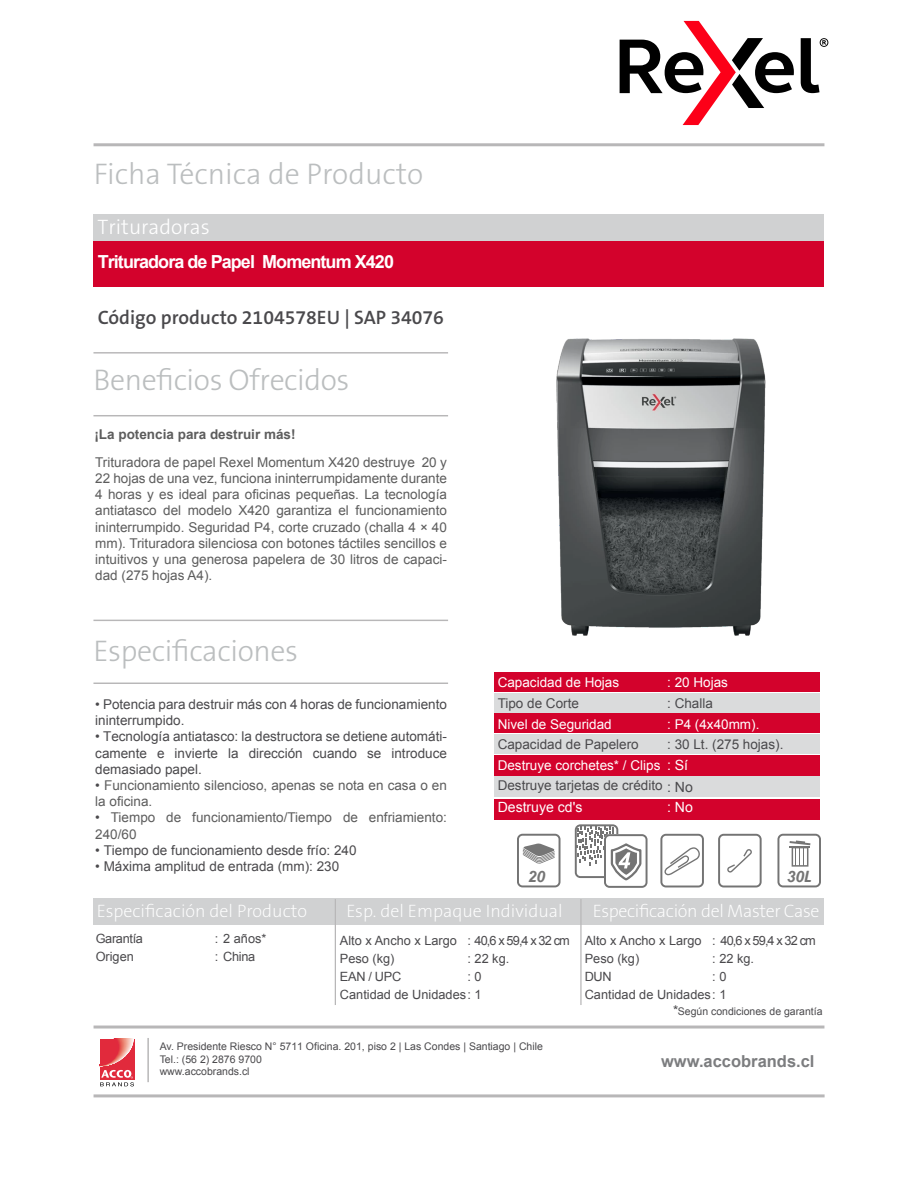
<style>
.page{position:relative;width:918px;height:1188px;background:#fff}
.page>*{position:absolute;margin:0;border:0;box-sizing:border-box;transform-origin:0 0}
.t1{font:30px "The Sans KENSINGTON3 Li";letter-spacing:-.01em;color:#bbbebf}
.t2{font:21px "The Sans KENSINGTON3 Li";color:#fff}
.t3{font:19.5px "The Sans KENSINGTON6 SB";color:#4a494c}
.t4{font:18px "The Sans KENSINGTON2 XL";color:#fff}
.t5{font:700 18px "Arial";letter-spacing:-.05em;color:#fff}
.t6{font:18px "The Sans KENSINGTON2 XL";letter-spacing:-.02em;color:#fff}
.t7{font:700 16.5px "Arial";color:#7c7d7f}
.t8{font:italic 700 15.6px "Arial";color:#747474}
.t9{font:14.1px "Arial";color:#fff}
.t10{font:14.1px "Arial";color:#4a494c}
.t11{font:13.5px/16.2px "Arial";color:#5d5d5d}
.t12{font:13.5px/16.2px "Arial";color:#4a494c}
.t13{font:13.5px "Arial";color:#fff}
.t14{font:700 13.5px "Arial";color:#5d5d5d}
.t15{font:12.75px/18px "Arial";color:#4a494c;text-align:right}
.t16{font:12.75px "Arial";letter-spacing:-.025em;color:#4a494c}
.t17{font:10.5px/12.6px "Arial";color:#4a494c}
.s1{color:#4a494c}
.s2{font-family:"Calibri";font-size:18px}
.s3{font-size:13.5px}
</style>
<div class="page">
<hr style="left:93px;top:352px;width:355px;height:2px;background:#b8b7b8">
<hr style="left:93px;top:415px;width:355px;height:1px;background:#b8b7b8">
<hr style="left:93px;top:620px;width:355px;height:1px;background:#b8b7b8">
<hr style="left:93px;top:683px;width:355px;height:1px;background:#b8b7b8">
<div style="left:93px;top:240px;width:731px;height:47px;background:#d3022c"></div>
<div style="left:93px;top:214px;width:731px;height:26px;background:#d0d1d2"></div>
<div style="left:94px;top:898px;width:730px;height:27px;background:#d0d1d2"></div>
<hr style="left:335px;top:899px;width:1px;height:106px;background:#b8b7b8">
<hr style="left:580px;top:899px;width:2px;height:106px;background:#b8b7b8">
<hr style="left:94px;top:143px;width:730px;height:3px;background:#b8b7b8">
<hr style="left:94px;top:1026px;width:730px;height:3px;background:#b8b7b8">
<hr style="left:94px;top:1094px;width:731px;height:3px;background:#b8b7b8">
<svg style="left:99px;top:1038px;width:36px;height:49px"></svg>
<svg style="left:100px;top:1039px;width:34px;height:47px;background:#e3646e"></svg>
<hr style="left:147px;top:1038px;width:2px;height:44px;background:#b8b7b8">
<div style="left:495px;top:672px;width:325px;height:20px;background:#d3022c"></div>
<div style="left:495px;top:714px;width:325px;height:19px;background:#d3022c"></div>
<div style="left:495px;top:693px;width:325px;height:20px;background:#dadbdc"></div>
<div style="left:495px;top:734px;width:325px;height:20px;background:#dadbdc"></div>
<div style="left:494px;top:755px;width:326px;height:21px;background:#d3022c"></div>
<div style="left:494px;top:799px;width:326px;height:20px;background:#d3022c"></div>
<div style="left:494px;top:777px;width:326px;height:20px;background:#dadbdc"></div>
<svg style="left:575px;top:824px;width:73px;height:64px"></svg>
<svg style="left:660px;top:834px;width:44px;height:53px"></svg>
<svg style="left:718px;top:834px;width:44px;height:53px"></svg>
<svg style="left:517px;top:834px;width:44px;height:53px"></svg>
<svg style="left:777px;top:834px;width:44px;height:53px"></svg>
<svg style="left:801px;top:38px;width:27px;height:55px"></svg>
<svg style="left:620px;top:21px;width:174px;height:104px"></svg>
<img style="left:556px;top:338px;width:210px;height:298px">
<h1 class="t1" style="left:94px;top:158px;width:331px">Ficha Técnica de Producto</h1>
<h2 class="t2" style="left:98px;top:216px;width:114px">Trituradoras</h2>
<h3 class="t5" style="left:98px;top:250px;width:298px">Trituradora de Papel Momentum X420</h3>
<h3 class="t3" style="left:98px;top:307px;width:348px">Código producto 2104578EU | SAP 34076</h3>
<h1 class="t1" style="left:93px;top:364px;width:258px">Beneficios Ofrecidos</h1>
<p class="t14" style="left:94px;top:425px;width:203px">¡La potencia para destruir más!</p>
<p class="t11" style="left:95px;top:454px;width:353px;text-align:justify">Trituradora de papel Rexel Momentum X420 destruye 20 y 22 hojas de una vez, funciona ininterrumpidamente durante 4 horas y es ideal para oficinas pequeñas. La tecnología antiatasco del modelo X420 garantiza el funcionamiento ininterrumpido. Seguridad P4, corte cruzado (challa 4 × 40 mm). Trituradora silenciosa con botones táctiles sencillos e intuitivos y una generosa papelera de 30 litros de capaci&shy;dad (275 hojas A4).</p>
<h1 class="t1" style="left:93px;top:635px;width:206px">Especificaciones</h1>
<p class="t12" style="left:95px;top:696px;width:353px">• Potencia para destruir más con 4 horas de funcionamiento ininterrumpido.</p>
<p class="t12" style="left:95px;top:729px;width:353px;text-align:justify">• Tecnología antiatasco: la destructora se detiene automáti&shy;camente e invierte la dirección cuando se introduce demasiado papel.</p>
<p class="t11" style="left:95px;top:777px;width:353px"><span class="s1">•</span> Funcionamiento silencioso, apenas se nota en casa o en la oficina.</p>
<p class="t11" style="left:95px;top:810px;width:353px"><span class="s1">•</span> Tiempo de funcionamiento/Tiempo de enfriamiento:<br>240/60</p>
<p class="t12" style="left:95px;top:842px;width:263px">• Tiempo de funcionamiento desde frío: 240</p>
<p class="t12" style="left:95px;top:858px;width:246px">• Máxima amplitud de entrada (mm): 230</p>
<p class="t13" style="left:498px;top:673px;width:123px">Capacidad de Hojas</p>
<p class="t13" style="left:667px;top:673px;width:62px">: 20 Hojas</p>
<p class="t12" style="left:498px;top:695px;width:83px">Tipo de Corte</p>
<p class="t12" style="left:667px;top:695px;width:47px">: Challa</p>
<p class="t13" style="left:498px;top:715px;width:116px">Nivel de Seguridad</p>
<p class="t13" style="left:667px;top:715px;width:94px">: P4 (4x40mm).</p>
<p class="t12" style="left:498px;top:736px;width:143px">Capacidad de Papelero</p>
<p class="t12" style="left:667px;top:736px;width:118px">: 30 Lt. (275 hojas).</p>
<p class="t13" style="left:498px;top:756px;width:164px">Destruye corchetes* / Clips</p>
<p class="t12" style="left:498px;top:778px;width:167px">Destruye tarjetas de crédito</p>
<p class="t9" style="left:498px;top:798px;width:86px">Destruye cd's</p>
<p class="t9" style="left:667px;top:798px;width:27px">: No</p>
<p class="t9" style="left:667px;top:756px;width:23px">: Sí</p>
<p class="t10" style="left:667px;top:778px;width:27px">: No</p>
<p class="t8" style="left:528px;top:866px;width:19px">20</p>
<p class="t8" style="left:787px;top:866px;width:26px">30<span class="s2">L</span></p>
<h3 class="t4" style="left:97px;top:901px;width:212px">Especificación del Producto</h3>
<h3 class="t4" style="left:346px;top:901px;width:218px">Esp. del Empaque Individual</h3>
<h3 class="t6" style="left:593px;top:901px;width:228px">Especificación del Master Case</h3>
<p class="t16" style="left:96px;top:930px;width:49px">Garantía</p>
<p class="t15" style="left:215px;top:930px;width:53px">: 2 años*</p>
<p class="t15" style="left:96px;top:948px;width:40px">Origen</p>
<p class="t15" style="left:215px;top:948px;width:42px">: China</p>
<p class="t15" style="left:340px;top:931px;width:231px">Alto x Ancho x Largo : 40,6 x 59,4 x 32 cm</p>
<p class="t15" style="left:585px;top:931px;width:233px">Alto x Ancho x Largo : 40,6 x 59,4 x 32 cm</p>
<p class="t15" style="left:340px;top:949px;width:56px">Peso (kg)</p>
<p class="t15" style="left:467px;top:949px;width:43px">: 22 kg.</p>
<p class="t15" style="left:340px;top:967px;width:63px">EAN / UPC</p>
<p class="t15" style="left:585px;top:949px;width:56px">Peso (kg)</p>
<p class="t15" style="left:712px;top:949px;width:43px">: 22 kg.</p>
<p class="t15" style="left:585px;top:967px;width:28px">DUN</p>
<p class="t15" style="left:340px;top:967px;width:143px">: 0<br>Cantidad de Unidades: 1</p>
<p class="t15" style="left:585px;top:967px;width:143px">: 0<br>Cantidad de Unidades: 1</p>
<p class="t17" style="left:673px;top:1005px;width:151px"><span class="s3">*</span>Según condiciones de garantía</p>
<p class="t17" style="left:160px;top:1040px;width:385px">Av. Presidente Riesco N° 5711 Oficina. 201, piso 2 | Las Condes | Santiago | Chile<br>Tel.: (56 2) 2876 9700<br>www.accobrands.cl</p>
<p class="t7" style="left:661px;top:1050px;width:155px">www.accobrands.cl</p>
</div>
